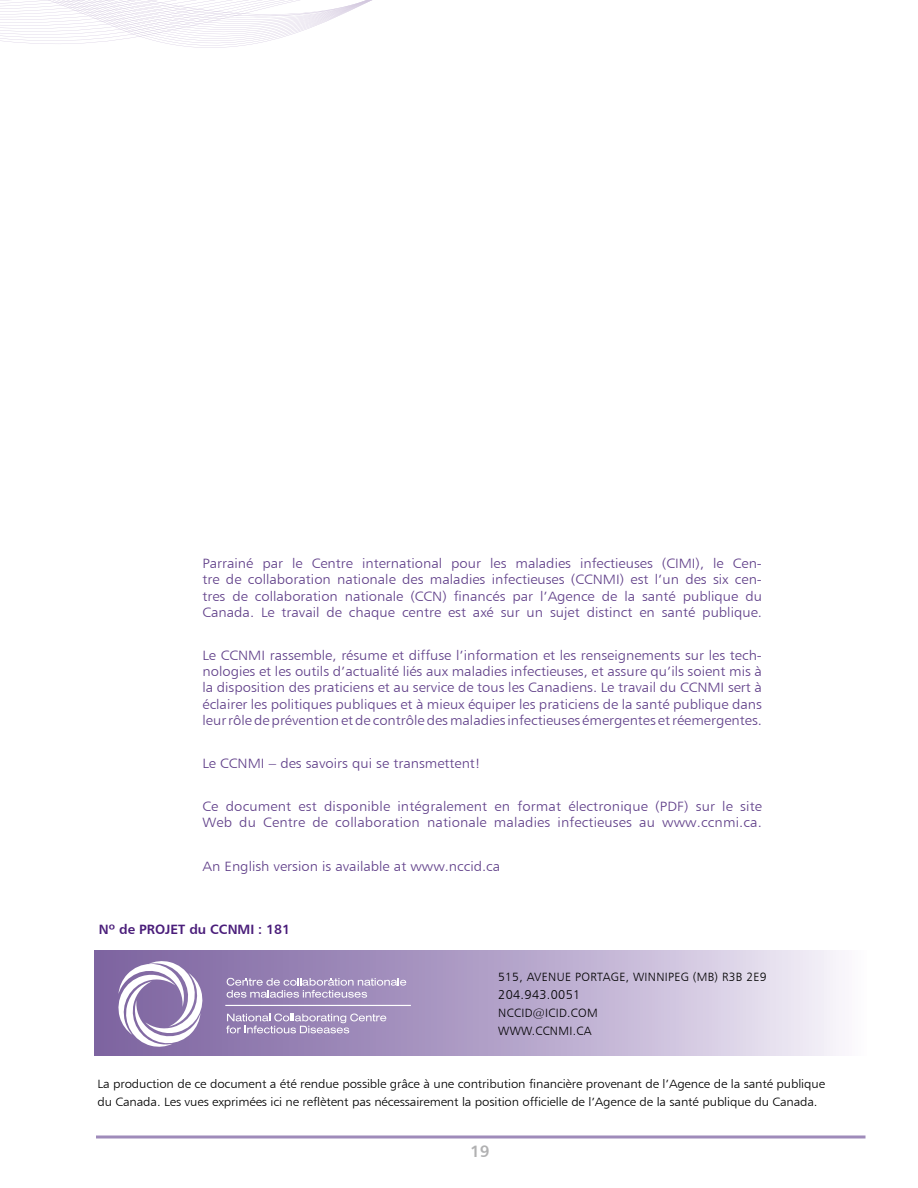
<style>
.page{position:relative;width:918px;height:1188px;background:#fff}
.page>*{position:absolute;margin:0;border:0;box-sizing:border-box;transform-origin:0 0}
.t1{font:16.5px "Humanist 777 BT Bold B";color:#b1b1b2}
.t2{font:13.5px/16.2px "Humanist 777 BT Light B";color:#603f89;text-align:justify;scale:1.1 1}
.t3{font:13.5px "Humanist 777 BT Bold B";color:#4a1d7a}
.t4{font:12.75px "Humanist 777 BT Light B";letter-spacing:.025em;color:#000}
.t5{font:12px/18px "Humanist 777 BT Light B";letter-spacing:-.01em;color:#000;scale:1.1 1}
.t6{font:12px/18px "Humanist 777 BT Light B";letter-spacing:.025em;color:#000}
</style>
<div class="page">
<svg style="left:0;top:0;width:372px;height:48px"></svg>
<hr style="left:96px;top:1136px;width:770px;height:2px;background:#9f8bba">
<div style="left:94px;top:951px;width:772px;height:105px;background:linear-gradient(to right,#765b9b,#f2eef8)"></div>
<svg style="left:115px;top:960px;width:91px;height:88px"></svg>
<svg style="left:226px;top:1014px;width:160px;height:19px;background:#af9fc5"></svg>
<svg style="left:227px;top:978px;width:179px;height:20px;background:#b0a0c6"></svg>
<hr style="left:225px;top:1005px;width:186px;height:1px;background:#fff">
<p class="t2" style="left:202px;top:555px;width:510px">Parrainé par le Centre international pour les maladies infectieuses (CIMI), le Cen&shy;tre de collaboration nationale des maladies infectieuses (CCNMI) est l’un des six cen&shy;tres de collaboration nationale (CCN) financés par l’Agence de la santé publique du Canada. Le travail de chaque centre est axé sur un sujet distinct en santé publique.</p>
<p class="t2" style="left:202px;top:647px;width:510px">Le CCNMI rassemble, résume et diffuse l’information et les renseignements sur les tech&shy;nologies et les outils d’actualité liés aux maladies infectieuses, et assure qu’ils soient mis à la disposition des praticiens et au service de tous les Canadiens. Le travail du CCNMI sert à éclairer les politiques publiques et à mieux équiper les praticiens de la santé publique dans leur rôle de prévention et de contrôle des maladies infectieuses émergentes et réemergentes.</p>
<p class="t2" style="left:202px;top:755px;width:254px">Le CCNMI – des savoirs qui se transmettent!</p>
<p class="t2" style="left:202px;top:798px;width:510px">Ce document est disponible intégralement en format électronique (PDF) sur le site<br>Web du Centre de collaboration nationale maladies infectieuses au www.ccnmi.ca.</p>
<p class="t2" style="left:202px;top:858px;width:272px">An English version is available at www.nccid.ca</p>
<p class="t3" style="left:99px;top:921px;width:193px">Nº de PROJET du CCNMI : 181</p>
<p class="t6" style="left:498px;top:968px;width:270px">515, AVENUE PORTAGE, WINNIPEG (MB) R3B 2E9</p>
<p class="t4" style="left:498px;top:987px;width:84px">204.943.0051</p>
<p class="t6" style="left:498px;top:1004px;width:101px">NCCID@ICID.COM<br>WWW.CCNMI.CA</p>
<p class="t5" style="left:98px;top:1075px;width:663px">La production de ce document a été rendue possible grâce à une contribution financière provenant de l’Agence de la santé publique du Canada. Les vues exprimées ici ne reflètent pas nécessairement la position officielle de l’Agence de la santé publique du Canada.</p>
<p class="t1" style="left:470px;top:1141px;width:21px">19</p>
</div>
